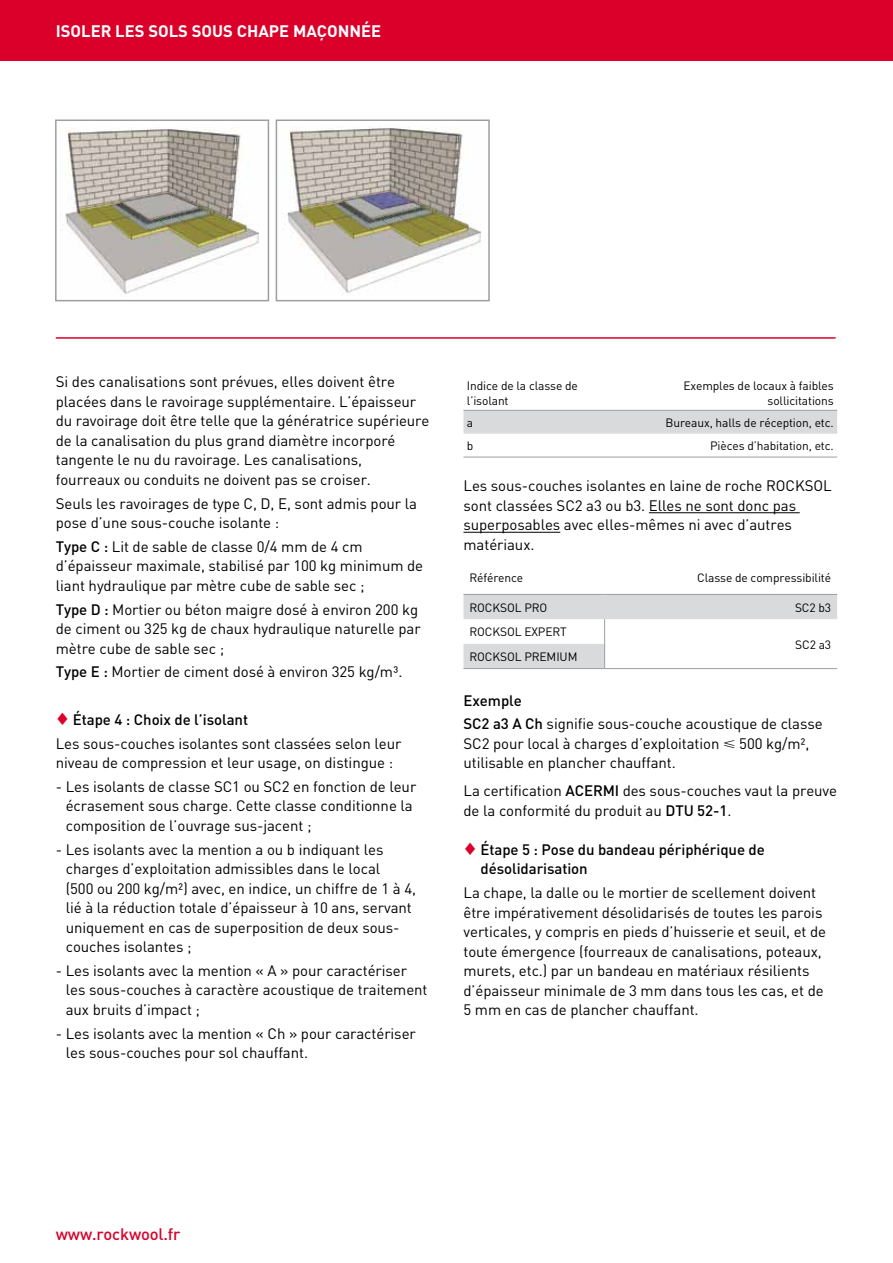
<style>
.page{position:relative;width:893px;height:1263px;background:#fff}
.page>*{position:absolute;margin:0;border:0;box-sizing:border-box;transform-origin:0 0}
.t1{font:700 16.5px "DIN";letter-spacing:.05em;color:#fff}
.t2{font:500 16.5px "DIN";letter-spacing:-.01em;color:#da002a}
.t3{font:15px/19.5px "DIN";letter-spacing:-.005em;color:#000}
.t4{font:500 15px/19.5px "DIN";letter-spacing:-.005em;color:#000}
.t5{font:12px/14.4px "DIN";letter-spacing:-.01em;color:#000}
.s1{font-weight:500}
.s2{color:#da002a}
</style>
<div class="page">
<div style="left:0;top:0;width:893px;height:60px;background:#da002a"></div>
<img style="left:60px;top:128px;width:199px;height:168px">
<div style="left:55px;top:119px;width:214px;height:182px;border:2px solid #9c9e9f"></div>
<img style="left:283px;top:127px;width:198px;height:169px">
<div style="left:276px;top:119px;width:214px;height:182px;border:2px solid #9c9e9f"></div>
<hr style="left:649px;top:512px;width:151px;height:1px;background:#000">
<hr style="left:463px;top:532px;width:97px;height:1px;background:#000">
<div style="left:463px;top:411px;width:374px;height:23px;background:#d9dadb"></div>
<hr style="left:463px;top:410px;width:136px;height:1px;background:#9c9e9f">
<hr style="left:599px;top:410px;width:238px;height:1px;background:#9c9e9f">
<hr style="left:463px;top:457px;width:136px;height:1px;background:#9c9e9f">
<hr style="left:599px;top:457px;width:238px;height:1px;background:#9c9e9f">
<svg style="left:463px;top:594px;width:374px;height:75px"></svg>
<hr style="left:605px;top:668px;width:232px;height:1px;background:#9c9e9f">
<hr style="left:56px;top:337px;width:780px;height:2px;background:#da002a">
<p class="t1" style="left:56px;top:20px;width:16px">ISOLER</p>
<p class="t1" style="left:115px;top:20px;width:11px">LES</p>
<p class="t1" style="left:148px;top:20px;width:11px">SOLS</p>
<p class="t1" style="left:192px;top:20px;width:57px">SOUSCHAPE</p>
<p class="t1" style="left:293px;top:20px;width:46px">MAÇONN</p>
<p class="t1" style="left:361px;top:20px;width:19px">ÉE</p>
<p class="t3" style="left:56px;top:372px;width:375px">Si des canalisations sont prévues, elles doivent être placées dans le ravoirage supplémentaire. L’épaisseur du ravoirage doit être telle que la génératrice supérieure de la canalisation du plus grand diamètre incorporé tangente le nu du ravoirage. Les canalisations, fourreaux ou conduits ne doivent pas se croiser.</p>
<p class="t3" style="left:56px;top:493px;width:363px">Seuls les ravoirages de type C, D, E, sont admis pour la pose d’une sous-couche isolante :</p>
<p class="t3" style="left:56px;top:536px;width:369px"><span class="s1">Type C :</span> Lit de sable de classe 0/4 mm de 4 cm d’épaisseur maximale, stabilisé par 100 kg minimum de liant hydraulique par mètre cube de sable sec ;</p>
<p class="t3" style="left:56px;top:599px;width:366px"><span class="s1">Type D :</span> Mortier ou béton maigre dosé à environ 200 kg de ciment ou 325 kg de chaux hydraulique naturelle par mètre cube de sable sec ;</p>
<p class="t3" style="left:56px;top:662px;width:348px"><span class="s1">Type E :</span> Mortier de ciment dosé à environ 325 kg/m³.</p>
<p class="t3" style="left:56px;top:707px;width:347px;line-height:23.7px"><span class="s2">♦</span> <span class="s1">Étape 4 : Choix de l’isolant<br></span>Les sous-couches isolantes sont classées selon leur</p>
<p class="t3" style="left:56px;top:753px;width:339px">niveau de compression et leur usage, on distingue :</p>
<p class="t3" style="left:66px;top:776px;width:352px;text-indent:-10px">- Les isolants de classe SC1 ou SC2 en fonction de leur écrasement sous charge. Cette classe conditionne la composition de l’ouvrage sus-jacent ;</p>
<p class="t3" style="left:66px;top:839px;width:352px;text-indent:-10px">- Les isolants avec la mention a ou b indiquant les charges d’exploitation admissibles dans le local<br>(500 ou 200 kg/m²) avec, en indice, un chiffre de 1 à 4, lié à la réduction totale d’épaisseur à 10 ans, servant uniquement en cas de superposition de deux sous&shy;couches isolantes ;</p>
<p class="t3" style="left:66px;top:960px;width:363px;text-indent:-10px">- Les isolants avec la mention « A » pour caractériser les sous-couches à caractère acoustique de traitement aux bruits d’impact ;</p>
<p class="t3" style="left:66px;top:1023px;width:352px;text-indent:-10px">- Les isolants avec la mention « Ch » pour caractériser les sous-couches pour sol chauffant.</p>
<p class="t5" style="left:467px;top:379px;width:113px">Indice de la classe de l’isolant</p>
<p class="t5" style="left:683px;top:379px;width:152px;text-align:right">Exemples de locaux à faibles sollicitations</p>
<p class="t5" style="left:467px;top:415px;width:8px">a</p>
<p class="t5" style="left:665px;top:415px;width:170px">Bureaux, halls de réception, etc.</p>
<p class="t5" style="left:467px;top:438px;width:8px">b</p>
<p class="t5" style="left:710px;top:438px;width:125px">Pièces d’habitation, etc.</p>
<p class="t3" style="left:463px;top:476px;width:370px">Les sous-couches isolantes en laine de roche ROCKSOL sont classées SC2 a3 ou b3. Elles ne sont donc pas superposables avec elles-mêmes ni avec d’autres matériaux.</p>
<p class="t5" style="left:469px;top:570px;width:55px">Référence</p>
<p class="t5" style="left:697px;top:570px;width:135px">Classe de compressibilité</p>
<p class="t5" style="left:469px;top:600px;width:79px">ROCKSOL PRO</p>
<p class="t5" style="left:795px;top:600px;width:38px">SC2 b3</p>
<p class="t5" style="left:469px;top:625px;width:99px">ROCKSOL EXPERT</p>
<p class="t5" style="left:795px;top:637px;width:37px">SC2 a3</p>
<p class="t5" style="left:469px;top:649px;width:109px">ROCKSOL PREMIUM</p>
<p class="t3" style="left:463px;top:688px;width:361px;line-height:23.7px"><span class="s1">Exemple<br>SC2 a3 A Ch</span> signifie sous-couche acoustique de classe</p>
<p class="t3" style="left:463px;top:733px;width:258px">SC2 pour local à charges d’exploitation</p>
<p class="t3" style="left:739px;top:733px;width:72px">500 kg/m²,</p>
<p class="t3" style="left:463px;top:749px;width:214px;line-height:28px">utilisable en plancher chauffant.<br>La certification <span class="s1">ACERM</span></p>
<p class="t3" style="left:463px;top:781px;width:375px;text-indent:151px"><span class="s1">I</span> des sous-couches vaut la preuve de la conformité du produit au <span class="s1">DTU 52-1</span>.</p>
<p class="t4" style="left:480px;top:839px;width:286px;text-indent:-17px"><span class="s2">♦</span> Étape 5 : Pose du bandeau périphérique de désolidarisation</p>
<p class="t3" style="left:463px;top:883px;width:364px">La chape, la dalle ou le mortier de scellement doivent être impérativement désolidarisés de toutes les parois verticales, y compris en pieds d’huisserie et seuil, et de toute émergence (fourreaux de canalisations, poteaux, murets, etc.) par un bandeau en matériaux résilients d’épaisseur minimale de 3 mm dans tous les cas, et de 5 mm en cas de plancher chauffant.</p>
<p class="t2" style="left:56px;top:1223px;width:126px">www.rockwool.fr</p>
</div>
